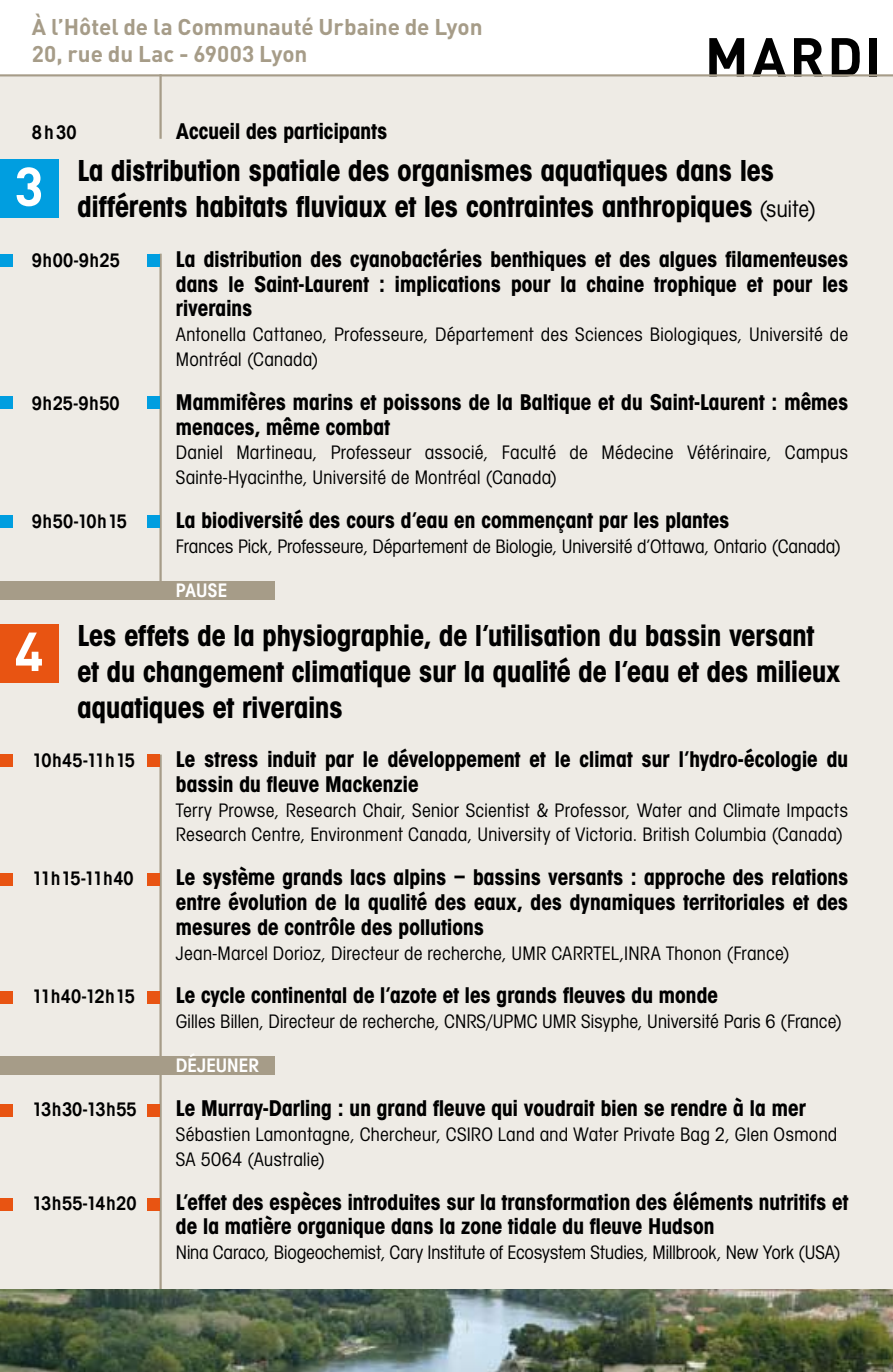
<style>
.page{position:relative;width:893px;height:1372px;background:#fff}
.page>*{position:absolute;margin:0;border:0;box-sizing:border-box;transform-origin:0 0}
.t1{font:700 54px "DIN";color:#000}
.t2{font:700 54px "DIN";color:#fff}
.t3{font:700 31.5px/36px "Avant Garde Cd Md ITC";color:#000}
.t4{font:700 23.62px/24.8px "Avant Garde Cd Md ITC";letter-spacing:.005em;color:#000}
.t5{font:700 22.5px/27px "DIN";color:#a69c88}
.t6{font:20.25px/24.8px "Avant Garde Cd ITC";letter-spacing:.01em;color:#000}
.t7{font:600 20.25px "Avant Garde Cd ITC";letter-spacing:.04em;color:#000}
.t8{font:600 20.25px "Avant Garde Cd ITC";letter-spacing:.005em;color:#fff}
.s1{font-family:"Avant Garde Cd ITC";font-weight:400;font-size:24.75px}
</style>
<div class="page">
<div style="left:0;top:0;width:893px;height:1371px;background:#eeebe5"></div>
<div style="left:0;top:0;width:893px;height:77px;background:#fff"></div>
<hr style="left:0;top:74px;width:893px;height:3px;background:#a69c88">
<div style="left:0;top:581px;width:274px;height:18px;background:#a69c88"></div>
<div style="left:0;top:1056px;width:274px;height:18px;background:#a69c88"></div>
<hr style="left:159px;top:754px;width:3px;height:617px;background:#a69c88">
<hr style="left:159px;top:254px;width:3px;height:338px;background:#a69c88">
<hr style="left:159px;top:74px;width:3px;height:65px;background:#a69c88">
<div style="left:0;top:159px;width:58px;height:59px;background:#009ee0"></div>
<div style="left:0;top:624px;width:58px;height:59px;background:#e85412"></div>
<div style="left:147px;top:254px;width:12px;height:12px;background:#009ee0"></div>
<div style="left:0;top:254px;width:13px;height:12px;background:#009ee0"></div>
<div style="left:147px;top:396px;width:12px;height:13px;background:#009ee0"></div>
<div style="left:0;top:396px;width:13px;height:13px;background:#009ee0"></div>
<div style="left:147px;top:515px;width:12px;height:13px;background:#009ee0"></div>
<div style="left:0;top:515px;width:13px;height:13px;background:#009ee0"></div>
<div style="left:147px;top:754px;width:12px;height:13px;background:#e85412"></div>
<div style="left:0;top:754px;width:13px;height:13px;background:#e85412"></div>
<div style="left:147px;top:872px;width:12px;height:13px;background:#e85412"></div>
<div style="left:0;top:872px;width:13px;height:13px;background:#e85412"></div>
<div style="left:147px;top:991px;width:12px;height:12px;background:#e85412"></div>
<div style="left:0;top:991px;width:13px;height:12px;background:#e85412"></div>
<div style="left:147px;top:1104px;width:12px;height:12px;background:#e85412"></div>
<div style="left:0;top:1104px;width:13px;height:12px;background:#e85412"></div>
<div style="left:147px;top:1197px;width:12px;height:13px;background:#e85412"></div>
<div style="left:0;top:1197px;width:13px;height:13px;background:#e85412"></div>
<img style="left:0;top:1288px;width:893px;height:83px">
<p class="t5" style="left:32px;top:12px;width:452px">À l’Hôtel de la Communauté Urbaine de Lyon<br>20, rue du Lac - 69003 Lyon</p>
<h1 class="t1" style="left:705px;top:22px;width:147px">marDI</h1>
<p class="t7" style="left:32px;top:120px;width:46px">8h30</p>
<p class="t4" style="left:176px;top:118px;width:213px">Accueil des participants</p>
<h2 class="t3" style="left:78px;top:153px;width:740px">La distribution spatiale des organismes aquatiques dans les différents habitats fluviaux et les contraintes anthropiques <span class="s1">(suite)</span></h2>
<p class="t7" style="left:32px;top:248px;width:90px">9h00-9h25</p>
<p class="t4" style="left:176px;top:246px;width:674px;text-align:justify">La distribution des cyanobactéries benthiques et des algues filamenteuses dans le Saint-Laurent : implications pour la chaine trophique et pour les riverains</p>
<p class="t6" style="left:176px;top:322px;width:674px">Antonella Cattaneo, Professeure, Département des Sciences Biologiques, Université de<br>Montréal (Canada)</p>
<p class="t7" style="left:32px;top:391px;width:89px">9h25-9h50</p>
<p class="t4" style="left:176px;top:389px;width:674px">Mammifères marins et poissons de la Baltique et du Saint-Laurent : mêmes menaces, même combat</p>
<p class="t6" style="left:176px;top:440px;width:674px">Daniel Martineau, Professeur associé, Faculté de Médecine Vétérinaire, Campus<br>Sainte-Hyacinthe, Université de Montréal (Canada)</p>
<p class="t7" style="left:32px;top:509px;width:97px">9h50-10h15</p>
<p class="t4" style="left:176px;top:507px;width:555px">La biodiversité des cours d’eau en commençant par les plantes</p>
<p class="t6" style="left:176px;top:534px;width:667px">Frances Pick, Professeure, Département de Biologie, Université d’Ottawa, Ontario (Canada)</p>
<p class="t8" style="left:176px;top:578px;width:53px">PAUSE</p>
<h2 class="t3" style="left:78px;top:616px;width:764px">Les effets de la physiographie, de l’utilisation du bassin versant et du changement climatique sur la qualité de l’eau et des milieux aquatiques et riverains</h2>
<p class="t7" style="left:32px;top:748px;width:105px">10h45-11h15</p>
<p class="t4" style="left:176px;top:746px;width:674px">Le stress induit par le développement et le climat sur l’hydro-écologie du bassin du fleuve Mackenzie</p>
<p class="t6" style="left:176px;top:797px;width:674px">Terry Prowse, Research Chair, Senior Scientist &amp; Professor, Water and Climate Impacts<br>Research Centre, Environment Canada, University of Victoria. British Columbia (Canada)</p>
<p class="t7" style="left:32px;top:866px;width:103px">11h15-11h40</p>
<p class="t4" style="left:176px;top:864px;width:674px;text-align:justify">Le système grands lacs alpins – bassins versants : approche des relations entre évolution de la qualité des eaux, des dynamiques territoriales et des mesures de contrôle des pollutions</p>
<p class="t6" style="left:176px;top:940px;width:615px">Jean-Marcel Dorioz, Directeur de recherche, UMR CARRTEL,INRA Thonon (France)</p>
<p class="t7" style="left:32px;top:984px;width:104px">11h40-12h15</p>
<p class="t4" style="left:176px;top:983px;width:544px">Le cycle continental de l’azote et les grands fleuves du monde</p>
<p class="t6" style="left:176px;top:1009px;width:668px">Gilles Billen, Directeur de recherche, CNRS/UPMC UMR Sisyphe, Université Paris 6 (France)</p>
<p class="t8" style="left:176px;top:1053px;width:84px">DÉJEUNER</p>
<p class="t7" style="left:32px;top:1097px;width:106px">13h30-13h55</p>
<p class="t4" style="left:176px;top:1095px;width:631px">Le Murray-Darling : un grand fleuve qui voudrait bien se rendre à la mer</p>
<p class="t6" style="left:176px;top:1121px;width:663px">Sébastien Lamontagne, Chercheur, CSIRO Land and Water Private Bag 2, Glen Osmond<br>SA 5064 (Australie)</p>
<p class="t7" style="left:32px;top:1190px;width:106px">13h55-14h20</p>
<p class="t4" style="left:176px;top:1188px;width:674px">L’effet des espèces introduites sur la transformation des éléments nutritifs et de la matière organique dans la zone tidale du fleuve Hudson</p>
<p class="t6" style="left:176px;top:1239px;width:666px">Nina Caraco, Biogeochemist, Cary Institute of Ecosystem Studies, Millbrook, New York (USA)</p>
<h1 class="t2" style="left:14px;top:151px;width:31px">3</h1>
<h1 class="t2" style="left:14px;top:616px;width:31px">4</h1>
</div>
